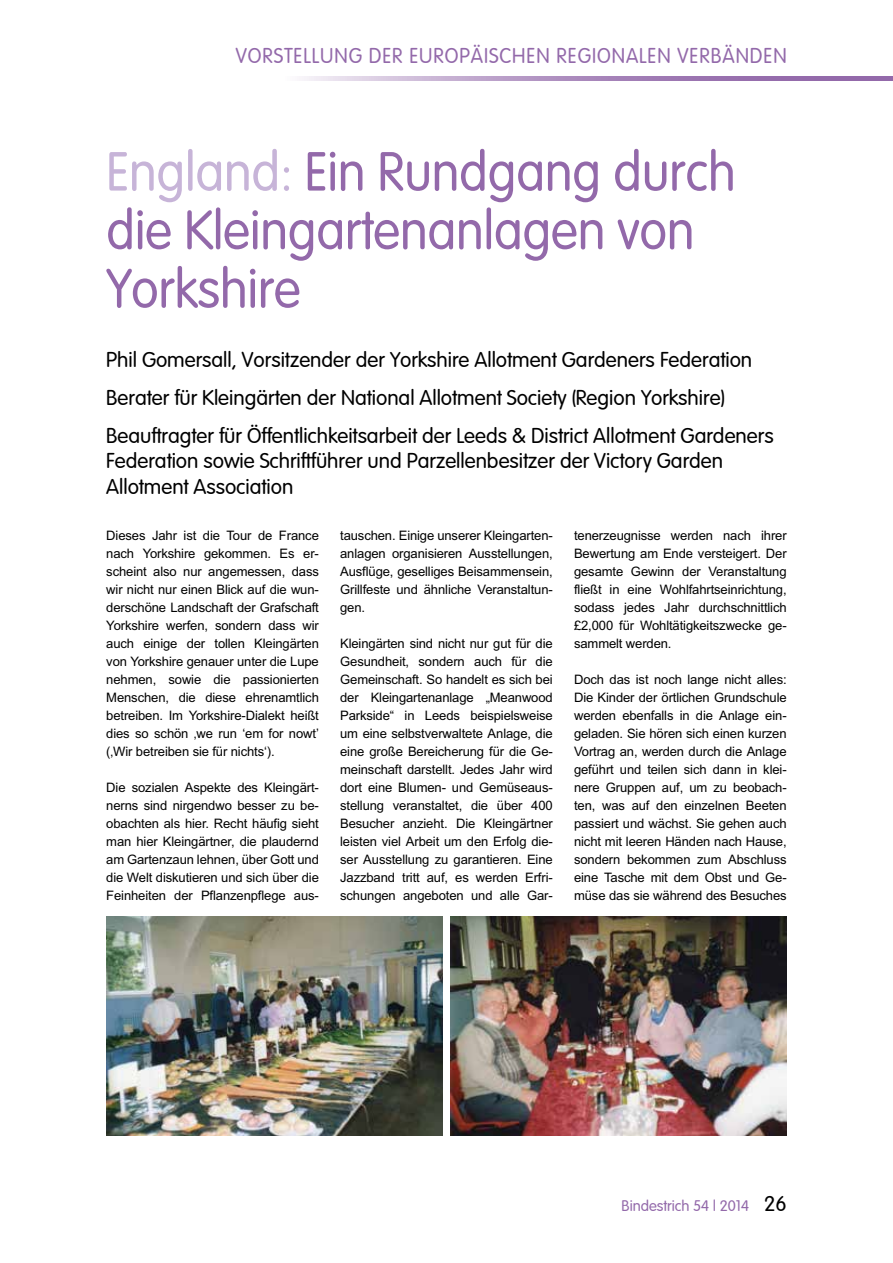
<style>
.page{position:relative;width:893px;height:1263px;background:#fff}
.page>*{position:absolute;margin:0;border:0;box-sizing:border-box;transform-origin:0 0}
.t1{font:54px/58.5px "Vogue Plain";color:#9369aa;scale:.95 1}
.t2{font:21px/38px "Vogue Plain";color:#000}
.t3{font:21px "Vogue Plain";letter-spacing:.05em;color:#9369aa;scale:.95 1}
.t4{font:15px "Vogue Plain";color:#9369aa}
.t5{font:13.05px/18px "Arial";letter-spacing:-.01em;color:#000;text-align:justify}
.s1{color:#c7b4d8}
.s2{font-size:21px;color:#000}
</style>
<div class="page">
<svg style="left:302px;top:77px;width:591px;height:4px;background:#b193c1"></svg>
<img style="left:106px;top:916px;width:336px;height:219px">
<img style="left:451px;top:916px;width:336px;height:219px">
<h2 class="t3" style="left:236px;top:44px;width:581px">VORSTELLUNG DER EUROPÄISCHEN REGIONALEN VERBÄNDEN</h2>
<h1 class="t1" style="left:106px;top:142px;width:664px"><span class="s1">England:</span> Ein Rundgang durch die Kleingartenanlagen von<br>Yorkshire</h1>
<p class="t2" style="left:106px;top:341px;width:669px">Phil Gomersall, Vorsitzender der Yorkshire Allotment Gardeners Federation<br>Berater für Kleingärten der National Allotment Society (Region Yorkshire)<br>Beauftragter für Öffentlichkeitsarbeit der Leeds &amp; District Allotment Gardeners</p>
<h2 class="t2" style="left:106px;top:448px;width:618px;line-height:25.2px">Federation sowie Schriftführer und Parzellenbesitzer der Victory Garden<br>Allotment Association</h2>
<p class="t5" style="left:106px;top:527px;width:214px">Dieses Jahr ist die Tour de France nach Yorkshire gekommen. Es er&shy;scheint also nur angemessen, dass wir nicht nur einen Blick auf die wun&shy;derschöne Landschaft der Grafschaft Yorkshire werfen, sondern dass wir auch einige der tollen Kleingärten von Yorkshire genauer unter die Lupe nehmen, sowie die passionierten Menschen, die diese ehrenamtlich betreiben. Im Yorkshire-Dialekt heißt dies so schön ‚we run ‘em for nowt’ (‚Wir betreiben sie für nichts‘).</p>
<p class="t5" style="left:106px;top:778px;width:214px">Die sozialen Aspekte des Kleingärt&shy;nerns sind nirgendwo besser zu be&shy;obachten als hier. Recht häufig sieht man hier Kleingärtner, die plaudernd am Gartenzaun lehnen, über Gott und die Welt diskutieren und sich über die Feinheiten der Pflanzenpflege aus-</p>
<p class="t5" style="left:340px;top:527px;width:214px">tauschen. Einige unserer Kleingarten&shy;anlagen organisieren Ausstellungen, Ausflüge, geselliges Beisammensein, Grillfeste und ähnliche Veranstaltun&shy;gen.</p>
<p class="t5" style="left:340px;top:635px;width:214px">Kleingärten sind nicht nur gut für die Gesundheit, sondern auch für die Gemeinschaft. So handelt es sich bei der Kleingartenanlage „Meanwood Parkside“ in Leeds beispielsweise um eine selbstverwaltete Anlage, die eine große Bereicherung für die Ge&shy;meinschaft darstellt. Jedes Jahr wird dort eine Blumen- und Gemüseaus&shy;stellung veranstaltet, die über 400<br>Besucher anzieht. Die Kleingärtner leisten viel Arbeit um den Erfolg die&shy;ser Ausstellung zu garantieren. Eine Jazzband tritt auf, es werden Erfri&shy;schungen angeboten und alle Gar-</p>
<p class="t5" style="left:574px;top:527px;width:214px">tenerzeugnisse werden nach ihrer Bewertung am Ende versteigert. Der gesamte Gewinn der Veranstaltung fließt in eine Wohlfahrtseinrichtung, sodass jedes Jahr durchschnittlich £2,000 für Wohltätigkeitszwecke ge&shy;sammelt werden.</p>
<p class="t5" style="left:574px;top:671px;width:214px">Doch das ist noch lange nicht alles:<br>Die Kinder der örtlichen Grundschule werden ebenfalls in die Anlage ein&shy;geladen. Sie hören sich einen kurzen Vortrag an, werden durch die Anlage geführt und teilen sich dann in klei&shy;nere Gruppen auf, um zu beobach&shy;ten, was auf den einzelnen Beeten passiert und wächst. Sie gehen auch nicht mit leeren Händen nach Hause, sondern bekommen zum Abschluss eine Tasche mit dem Obst und Ge&shy;müse das sie während des Besuches</p>
<p class="t4" style="left:622px;top:1197px;width:167px">Bindestrich 54 | 2014 <span class="s2">26</span></p>
</div>
